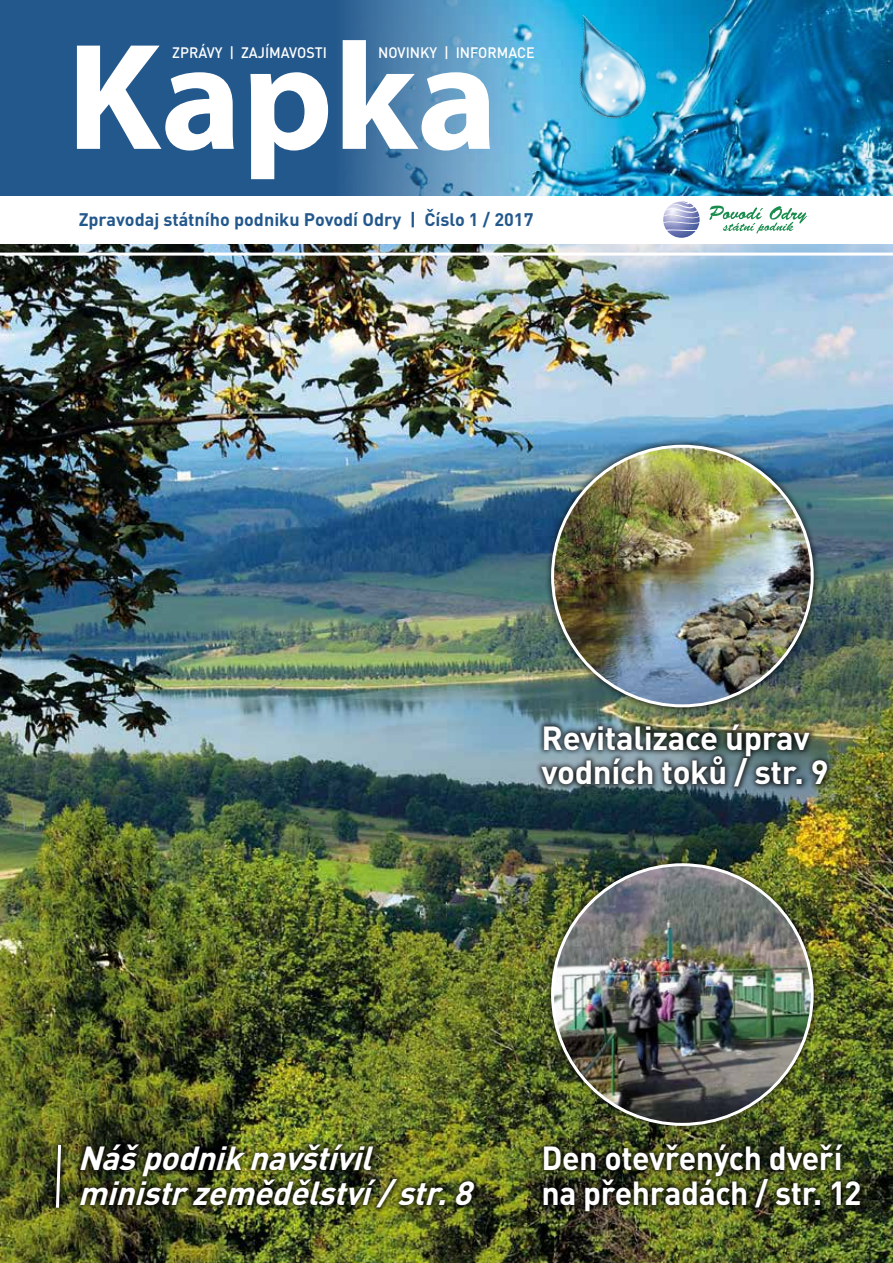
<style>
.page{position:relative;width:893px;height:1263px;background:#fff}
.page>*{position:absolute;margin:0;border:0;box-sizing:border-box;transform-origin:0 0}
.t1{font:700 153.15px "Myriad Pro";color:#fff}
.t2{font:700 33px/34.5px "DIN Pro";letter-spacing:-.01em;color:#fff}
.t3{font:italic 700 33px/34.5px "DIN Pro";color:#fff}
.t4{font:700 18px "DIN Pro";color:#23588c}
.t5{font:500 15px "DIN Pro";color:#fff;scale:.95 1}
</style>
<div class="page">
<div style="left:0;top:0;width:893px;height:196px;background:#23588c"></div>
<img style="left:346px;top:0;width:547px;height:196px">
<img style="left:541px;top:0;width:125px;height:142px">
<img style="left:0;top:244px;width:893px;height:1019px">
<svg style="left:709px;top:206px;width:98px;height:27px"></svg>
<img style="left:663px;top:201px;width:37px;height:37px">
<hr style="left:0;top:253px;width:893px;height:3px;background:#fff">
<div style="left:545px;top:438px;width:275px;height:276px;background:#000;opacity:.5"></div>
<img style="left:553px;top:446px;width:259px;height:260px;border-radius:130px">
<div style="left:545px;top:857px;width:275px;height:275px;background:#000;opacity:.5"></div>
<img style="left:553px;top:865px;width:259px;height:259px;border-radius:130px">
<div style="left:535px;top:717px;width:298px;height:76px;background:#000;opacity:.75"></div>
<div style="left:537px;top:1137px;width:329px;height:80px;background:#000;opacity:.75"></div>
<div style="left:74px;top:1137px;width:407px;height:76px;background:#000;opacity:.75"></div>
<div style="left:50px;top:1138px;width:17px;height:76px;background:#000;opacity:.75"></div>
<svg style="left:54px;top:1142px;width:9px;height:69px"></svg>
<h1 class="t1" style="left:67px;top:-3px;width:433px">Kapka</h1>
<p class="t4" style="left:79px;top:208px;width:456px">Zpravodaj státního podniku Povodí Odry | Číslo 1 / 2017</p>
<p class="t5" style="left:172px;top:43px;width:164px">ZPRÁVY | ZAJÍMAVOSTI</p>
<p class="t5" style="left:378px;top:43px;width:166px">NOVINKY | INFORMACE</p>
<p class="t2" style="left:541px;top:719px;width:289px">Revitalizace úprav vodních toků / str. 9</p>
<p class="t3" style="left:78px;top:1139px;width:406px">Nášpodniknavštívil ministrzemědělství/str.8</p>
<p class="t2" style="left:541px;top:1139px;width:321px">Den otevřených dveří na přehradách / str. 12</p>
</div>
